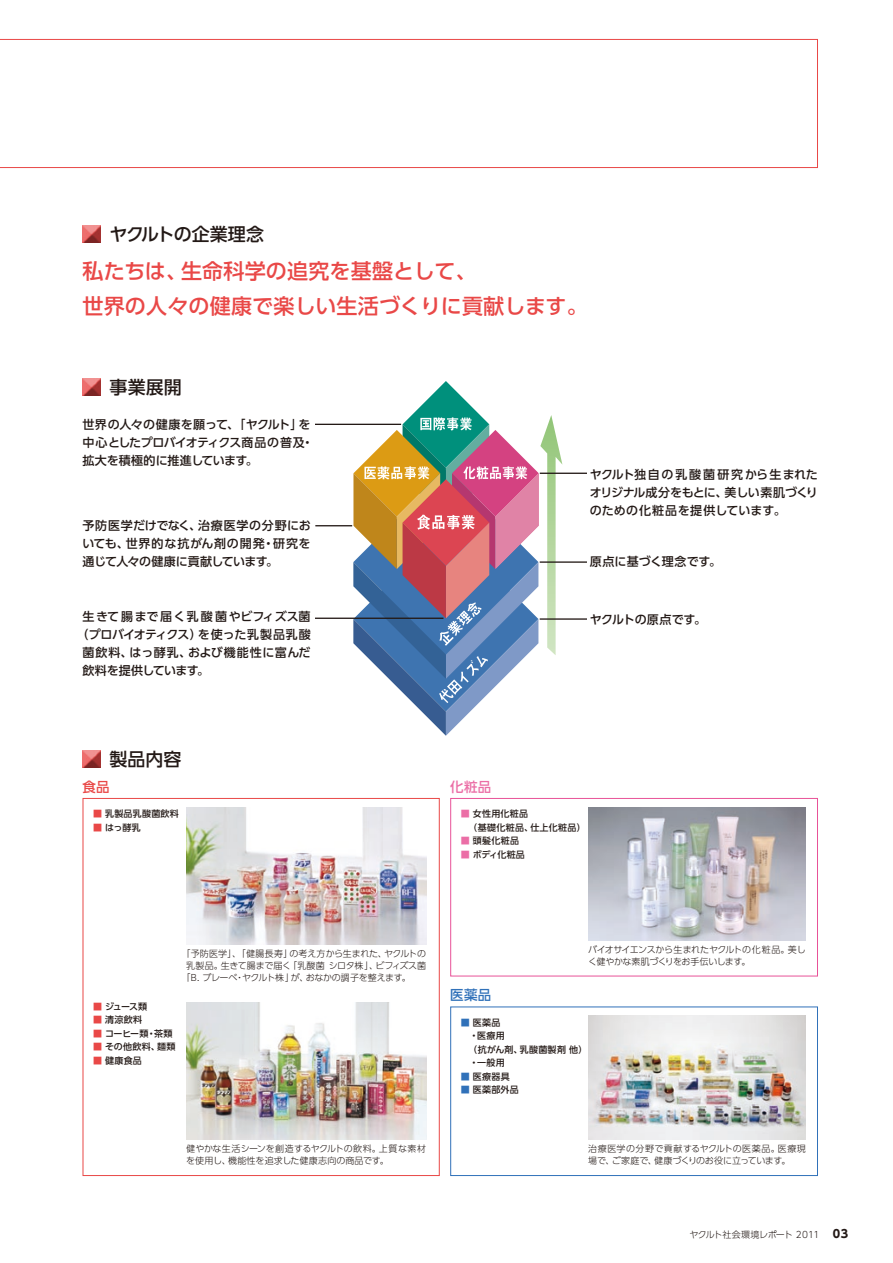
<style>
.page{position:relative;width:893px;height:1263px;background:#fff}
.page>*{position:absolute;margin:0;border:0;box-sizing:border-box;transform-origin:0 0}
.t1{font:500 21px/34.5px "UD Shin Go Pro";letter-spacing:.01em;color:#e94847}
.t2{font:500 18px "UD Shin Go Pro";letter-spacing:-.005em;color:#231916}
.t3{font:500 13.5px "UD Shin Go Pro";color:#eb6ea6}
.t4{font:500 13.5px "UD Shin Go Pro";color:#3071b9}
.t5{font:500 13.5px "UD Shin Go Pro";color:#e94847}
.t6{font:500 12px/18px "UD Shin Go Pro";color:#231916;text-align:justify}
.t7{font:500 12px "UD Shin Go Pro";letter-spacing:-.025em;color:#231916}
.t8{font:500 12px "UD Shin Go Pro";letter-spacing:.045em;color:#231916}
.t9{font:500 12px "UD Shin Go Pro";letter-spacing:.09em;color:#231916}
.t10{font:500 12px "UD Shin Go Pro";letter-spacing:-.045em;color:#231916}
.t11{font:500 9px/13.5px "UD Shin Go Pro";letter-spacing:.03em;color:#231916}
.t12{font:300 9px/12px "UD Shin Go Pro";letter-spacing:.015em;color:#231916}
.t13{font:300 9px "UD Shin Go Pro";letter-spacing:-.01em;color:#231916}
.t14{font:300 9px/12px "UD Shin Go Pro";letter-spacing:-.045em;color:#231916}
.t15{font:300 9px "UD Shin Go Pro";letter-spacing:-.035em;color:#231916}
.t16{font:300 9px "UD Shin Go Pro";letter-spacing:-.04em;color:#231916}
.s1{color:#e94847}
.s2{color:#eb6ea6}
.s3{color:#3071b9}
.s4{font-weight:700;font-size:11.25px}
</style>
<div class="page">
<hr style="left:539px;top:561px;width:47px;height:2px;background:#231916">
<hr style="left:315px;top:525px;width:37px;height:1px;background:#231916">
<hr style="left:539px;top:473px;width:47px;height:1px;background:#231916">
<hr style="left:315px;top:424px;width:86px;height:1px;background:#231916">
<hr style="left:315px;top:618px;width:128px;height:1px;background:#231916">
<hr style="left:539px;top:618px;width:47px;height:2px;background:#231916">
<svg style="left:353px;top:381px;width:209px;height:355px"></svg>
<div style="left:82px;top:798px;width:357px;height:378px;border:1px solid #e94847"></div>
<div style="left:80px;top:223px;width:23px;height:22px;background:#231916;opacity:.75"></div>
<img style="left:186px;top:1002px;width:240px;height:138px">
<img style="left:186px;top:807px;width:240px;height:138px">
<div style="left:450px;top:798px;width:367px;height:178px;border:1px solid #e85298"></div>
<img style="left:588px;top:807px;width:218px;height:133px">
<div style="left:450px;top:1007px;width:367px;height:169px;border:1px solid #3071b9"></div>
<img style="left:588px;top:1016px;width:218px;height:124px">
<div style="left:80px;top:376px;width:23px;height:22px;background:#231916;opacity:.75"></div>
<div style="left:80px;top:748px;width:23px;height:22px;background:#231916;opacity:.75"></div>
<svg style="left:0;top:39px;width:818px;height:129px"></svg>
<p class="t2" style="left:110px;top:219px;width:156px">ヤクルトの企業理念</p>
<p class="t1" style="left:82px;top:254px;width:507px">私たちは、生命科学の追究を基盤として、<br>世界の人々の健康で楽しい生活づくりに貢献します。</p>
<p class="t2" style="left:110px;top:372px;width:74px">事業展開</p>
<p class="t6" style="left:82px;top:415px;width:232px;text-align:left">世界の人々の健康を願って、「ヤクルト」を中心としたプロバイオティクス商品の普及・拡大を積極的に推進しています。</p>
<p class="t6" style="left:82px;top:516px;width:230px">予防医学だけでなく、治療医学の分野においても、世界的な抗がん剤の開発・研究を通じて人々の健康に貢献しています。</p>
<p class="t9" style="left:82px;top:607px;width:229px">生きて腸まで届く乳酸菌やビフィズス菌</p>
<p class="t7" style="left:76px;top:625px;width:236px">（プロバイオティクス）を使った乳製品乳酸</p>
<p class="t8" style="left:82px;top:643px;width:229px">菌飲料、はっ酵乳、および機能性に富んだ</p>
<p class="t10" style="left:82px;top:661px;width:128px">飲料を提供しています。</p>
<p class="t2" style="left:110px;top:744px;width:73px">製品内容</p>
<p class="t5" style="left:82px;top:776px;width:29px">食品</p>
<p class="t11" style="left:93px;top:807px;width:87px"><span class="s1">■</span> 乳製品乳酸菌飲料</p>
<p class="t11" style="left:93px;top:820px;width:49px"><span class="s1">■</span> はっ酵乳</p>
<p class="t6" style="left:590px;top:465px;width:229px">ヤクルト独自の乳酸菌研究から生まれたオリジナル成分をもとに、美しい素肌づくりのための化粧品を提供しています。</p>
<p class="t6" style="left:590px;top:552px;width:133px">原点に基づく理念です。</p>
<p class="t6" style="left:590px;top:610px;width:118px">ヤクルトの原点です。</p>
<p class="t3" style="left:450px;top:776px;width:43px">化粧品</p>
<p class="t11" style="left:460px;top:807px;width:131px"><span class="s2">■</span> 女性用化粧品<br>　 （基礎化粧品、仕上化粧品）　</p>
<p class="t11" style="left:460px;top:834px;width:69px"><span class="s2">■</span> 頭髪化粧品　</p>
<p class="t11" style="left:460px;top:847px;width:66px"><span class="s2">■</span> ボディ化粧品</p>
<p class="t13" style="left:182px;top:947px;width:246px">「予防医学」、「健腸長寿」の考え方から生まれた、ヤクルトの</p>
<p class="t13" style="left:186px;top:959px;width:242px">乳製品。生きて腸まで届く「乳酸菌 シロタ株」、ビフィズス菌</p>
<p class="t15" style="left:182px;top:971px;width:231px">「B. ブレーベ・ヤクルト株」が、おなかの調子を整えます。</p>
<p class="t11" style="left:93px;top:999px;width:65px"><span class="s1">■</span> ジュース類　</p>
<p class="t11" style="left:93px;top:1013px;width:60px"><span class="s1">■</span> 清涼飲料　</p>
<p class="t11" style="left:93px;top:1026px;width:90px"><span class="s1">■</span> コーヒー類・茶類　</p>
<p class="t11" style="left:93px;top:1040px;width:93px"><span class="s1">■</span> その他飲料、麺類　</p>
<p class="t11" style="left:93px;top:1053px;width:50px"><span class="s1">■</span> 健康食品</p>
<p class="t12" style="left:186px;top:1143px;width:241px">健やかな生活シーンを創造するヤクルトの飲料。上質な素材を使用し、機能性を追求した健康志向の商品です。</p>
<p class="t14" style="left:588px;top:943px;width:219px">バイオサイエンスから生まれたヤクルトの化粧品。美しく健やかな素肌づくりをお手伝いします。</p>
<p class="t4" style="left:450px;top:984px;width:43px">医薬品</p>
<p class="t11" style="left:460px;top:1015px;width:128px"><span class="s3">■</span> 医薬品<br>　・医療用<br>　 （抗がん剤、乳酸菌製剤 他）　・一般用</p>
<p class="t11" style="left:460px;top:1069px;width:50px"><span class="s3">■</span> 医療器具</p>
<p class="t11" style="left:460px;top:1083px;width:60px"><span class="s3">■</span> 医薬部外品</p>
<p class="t12" style="left:588px;top:1143px;width:219px">治療医学の分野で貢献するヤクルトの医薬品。医療現場で、ご家庭で、健康づくりのお役に立っています。</p>
<p class="t16" style="left:689px;top:1227px;width:160px">ヤクルト社会環境レポート 2011 <span class="s4">03</span></p>
</div>
